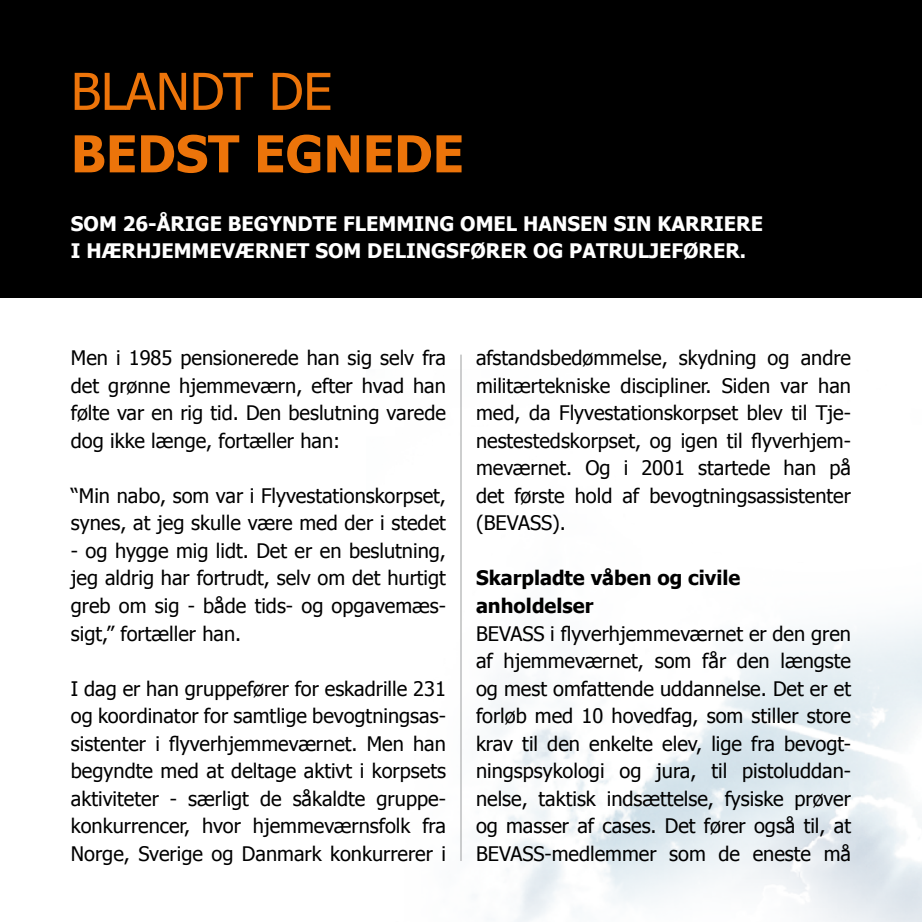
<style>
.page{position:relative;width:922px;height:922px;background:#fff}
.page>*{position:absolute;margin:0;border:0;box-sizing:border-box;transform-origin:0 0}
.t1{font:700 51px "Tahoma";color:#ec740a}
.t2{font:51px "Tahoma";color:#ec740a}
.t3{font:20px/27.5px "Tahoma";color:#000;text-align:justify}
.t4{font:700 20px/27.5px "Tahoma";color:#fff}
.t5{font:700 20px/27.5px "Tahoma";color:#000}
</style>
<div class="page">
<div style="left:0;top:0;width:921px;height:298px;background:#000"></div>
<hr style="left:460px;top:354px;width:1px;height:506px;background:#9c9e9f">
<h1 class="t2" style="left:71px;top:59px;width:257px">blandt de</h1>
<h1 class="t1" style="left:71px;top:121px;width:394px">BEDST EGNEDE</h1>
<p class="t4" style="left:71px;top:209px;width:693px">SOM 26-ÅRIGE BEGYNDTE FLEMMING OMEL HANSEN SIN KARRIERE<br>I HÆRHJEMMEVÆRNET SOM DELINGSFØRER OG PATRULJEFØRER.</p>
<p class="t3" style="left:71px;top:343px;width:376px">Men i 1985 pensionerede han sig selv fra det grønne hjemmeværn, efter hvad han følte var en rig tid. Den beslutning varede dog ikke længe, fortæller han:</p>
<p class="t3" style="left:71px;top:481px;width:376px">“Min nabo, som var i Flyvestationskorpset, synes, at jeg skulle være med der i stedet</p>
<p class="t3" style="left:71px;top:536px;width:376px">- og hygge mig lidt. Det er en beslutning, jeg aldrig har fortrudt, selv om det hurtigt greb om sig - både tids- og opgavemæs&shy;sigt,” fortæller han.</p>
<p class="t3" style="left:71px;top:673px;width:376px">I dag er han gruppefører for eskadrille 231 og koordinator for samtlige bevogtningsas&shy;sistenter i flyverhjemmeværnet. Men han begyndte med at deltage aktivt i korpsets aktiviteter - særligt de såkaldte gruppe&shy;konkurrencer, hvor hjemmeværnsfolk fra Norge, Sverige og Danmark konkurrerer i</p>
<p class="t3" style="left:476px;top:343px;width:376px">afstandsbedømmelse, skydning og andre militærtekniske discipliner. Siden var han med, da Flyvestationskorpset blev til Tje&shy;nestestedskorpset, og igen til flyverhjem&shy;meværnet. Og i 2001 startede han på det første hold af bevogtningsassistenter (BEV-ASS).</p>
<p class="t5" style="left:476px;top:563px;width:266px">SKARPLADTE VÅBEN OG CIVILE<br>ANHOLDELSER</p>
<p class="t3" style="left:476px;top:618px;width:376px">BEVASS i flyverhjemmeværnet er den gren af hjemmeværnet, som får den længste og mest omfattende uddannelse. Det er et forløb med 10 hovedfag, som stiller store krav til den enkelte elev, lige fra bevogt&shy;ningspsykologi og jura, til pistoluddan&shy;nelse, taktisk indsættelse, fysiske prøver og masser af cases. Det fører også til, at BEVASS-medlemmer som de eneste må</p>
</div>
